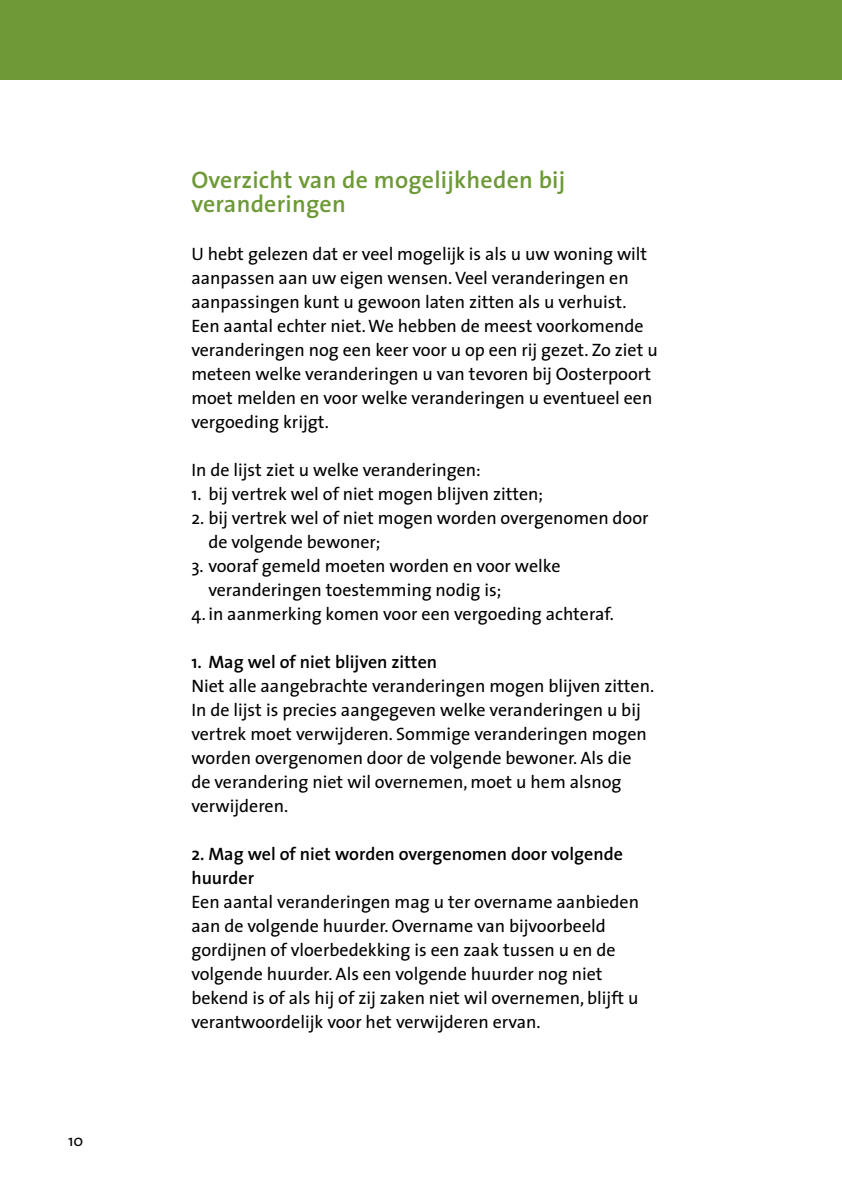
<style>
.page{position:relative;width:842px;height:1191px;background:#fff}
.page>*{position:absolute;margin:0;border:0;box-sizing:border-box;transform-origin:0 0}
.t1{font:600 24px/24px "The Sans";letter-spacing:.01em;color:#6d9936}
.t2{font:18px/24px "The Sans";color:#000}
.t3{font:600 18px/24px "The Sans";color:#000}
.t4{font:16px "The Sans";color:#000}
</style>
<div class="page">
<div style="left:0;top:0;width:842px;height:79px;background:#6d9936"></div>
<p class="t4" style="left:68px;top:1127px;width:17px">10</p>
<h1 class="t1" style="left:191px;top:167px;width:375px">Overzicht van de mogelijkheden bij veranderingen</h1>
<p class="t2" style="left:191px;top:241px;width:468px">U hebt gelezen dat er veel mogelijk is als u uw woning wilt aanpassen aan uw eigen wensen. Veel veranderingen en aanpassingen kunt u gewoon laten zitten als u verhuist.<br>Een aantal echter niet. We hebben de meest voorkomende veranderingen nog een keer voor u op een rij gezet. Zo ziet u meteen welke veranderingen u van tevoren bij Oosterpoort moet melden en voor welke veranderingen u eventueel een vergoeding krijgt.</p>
<p class="t2" style="left:191px;top:457px;width:291px">In de lijst ziet u welke veranderingen:</p>
<p class="t2" style="left:191px;top:481px;width:353px">1. bij vertrek wel of niet mogen blijven zitten;</p>
<p class="t2" style="left:208px;top:505px;width:442px;text-indent:-17px">2. bij vertrek wel of niet mogen worden overgenomen door de volgende bewoner;</p>
<p class="t2" style="left:208px;top:553px;width:354px;text-indent:-17px">3. vooraf gemeld moeten worden en voor welke veranderingen toestemming nodig is;</p>
<p class="t2" style="left:191px;top:601px;width:424px">4. in aanmerking komen voor een vergoeding achteraf.</p>
<p class="t3" style="left:191px;top:649px;width:247px">1. Mag wel of niet blijven zitten</p>
<p class="t2" style="left:191px;top:673px;width:464px">Niet alle aangebrachte veranderingen mogen blijven zitten.<br>In de lijst is precies aangegeven welke veranderingen u bij vertrek moet verwijderen. Sommige veranderingen mogen worden overgenomen door de volgende bewoner. Als die de verandering niet wil overnemen, moet u hem alsnog verwijderen.</p>
<p class="t3" style="left:191px;top:841px;width:433px">2. Mag wel of niet worden overgenomen door volgende huurder</p>
<p class="t2" style="left:191px;top:889px;width:449px">Een aantal veranderingen mag u ter overname aanbieden aan de volgende huurder. Overname van bijvoorbeeld gordijnen of vloerbedekking is een zaak tussen u en de volgende huurder. Als een volgende huurder nog niet bekend is of als hij of zij zaken niet wil overnemen, blijft u verantwoordelijk voor het verwijderen ervan.</p>
</div>
